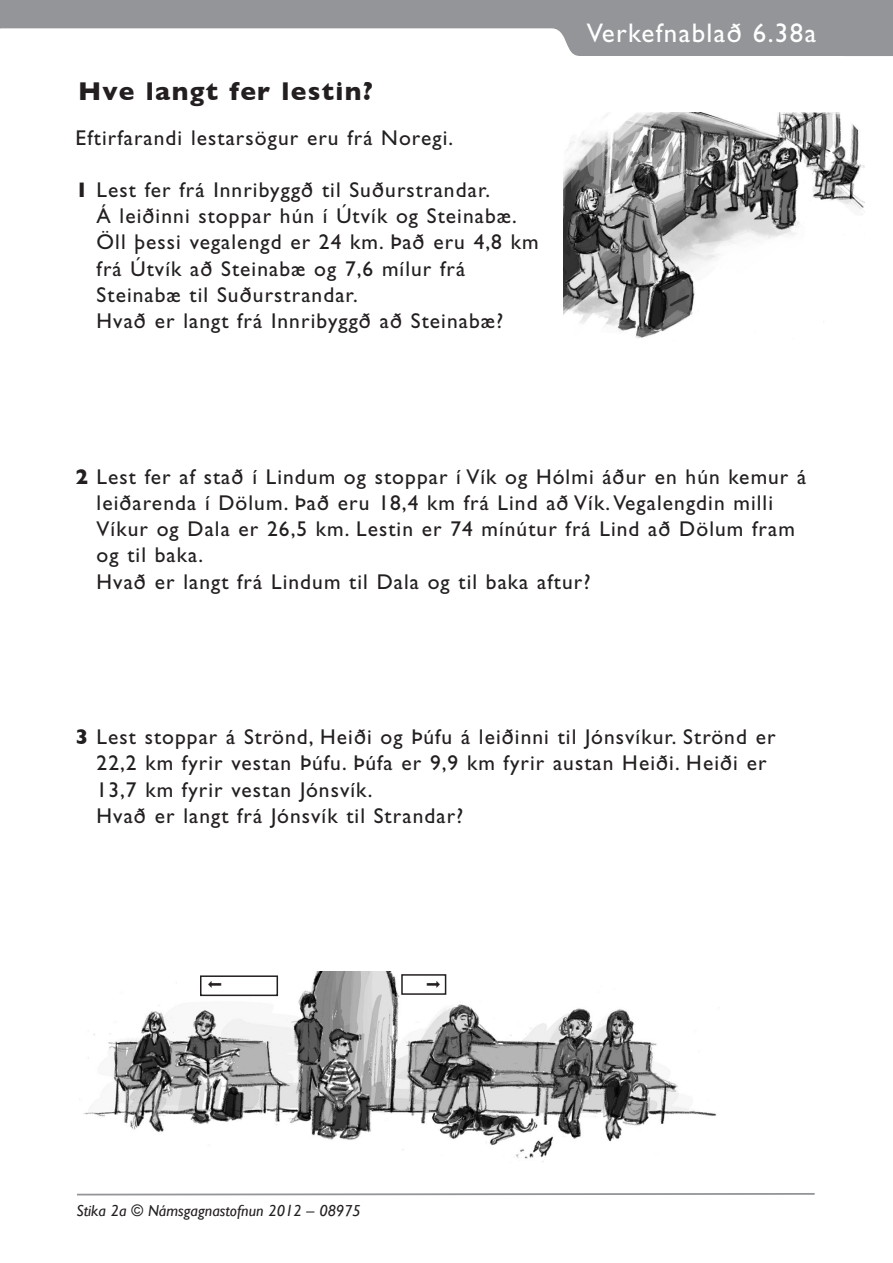
<style>
.page{position:relative;width:893px;height:1263px;background:#fff}
.page>*{position:absolute;margin:0;border:0;box-sizing:border-box;transform-origin:0 0}
.t1{font:27px "Gill Sans CE";letter-spacing:.05em;color:#fff}
.t2{font:700 26.25px "Gill Sans";letter-spacing:.05em;color:#231f20}
.t3{font:21.45px/26.2px "Gill Sans CE";letter-spacing:.05em;color:#231f20}
.t4{font:italic 15.9px "Gill Sans";color:#231f20}
.s1{font-family:"Gill Sans";font-weight:700}
</style>
<div class="page">
<svg style="left:0;top:0;width:893px;height:56px;fill:#939598"></svg>
<svg style="left:77px;top:1193px;width:738px;height:3px"></svg>
<img style="left:564px;top:113px;width:300px;height:225px">
<img style="left:79px;top:972px;width:638px;height:190px">
<div style="left:401px;top:974px;width:45px;height:21px;border:2px solid #231f20"></div>
<div style="left:200px;top:975px;width:78px;height:21px;border:2px solid #231f20"></div>
<svg style="left:208px;top:981px;width:13px;height:7px"></svg>
<svg style="left:427px;top:981px;width:13px;height:7px"></svg>
<p class="t2" style="left:78px;top:76px;width:296px">Hve langt fer lestin?</p>
<p class="t3" style="left:76px;top:124px;width:379px">Eftirfarandi lestarsögur eru frá Noregi.</p>
<p class="t3" style="left:97px;top:176px;width:444px;text-indent:-21px"><span class="s1">1</span> Lest fer frá Innribyggð til Suðurstrandar.<br>Á leiðinni stoppar hún í Útvík og Steinabæ.<br>Öll þessi vegalengd er 24 km. Það eru 4,8 km frá Útvík að Steinabæ og 7,6 mílur frá Steinabæ til Suðurstrandar.<br>Hvað er langt frá Innribyggð að Steinabæ?</p>
<p class="t1" style="left:587px;top:17px;width:231px">Verkefnablað 6.38a</p>
<p class="t3" style="left:97px;top:463px;width:711px;text-indent:-21px"><span class="s1">2</span> Lest fer af stað í Lindum og stoppar í Vík og Hólmi áður en hún kemur á leiðarenda í Dölum. Það eru 18,4 km frá Lind að Vík. Vegalengdin milli Víkur og Dala er 26,5 km. Lestin er 74 mínútur frá Lind að Dölum fram og til baka.<br>Hvað er langt frá Lindum til Dala og til baka aftur?</p>
<p class="t3" style="left:97px;top:724px;width:680px;text-indent:-21px"><span class="s1">3</span> Lest stoppar á Strönd, Heiði og Þúfu á leiðinni til Jónsvíkur. Strönd er 22,2 km fyrir vestan Þúfu. Þúfa er 9,9 km fyrir austan Heiði. Heiði er 13,7 km fyrir vestan Jónsvík.<br>Hvað er langt frá Jónsvík til Strandar?</p>
<p class="t4" style="left:76px;top:1202px;width:286px">Stika 2a © Námsgagnastofnun 2012 – 08975</p>
</div>
